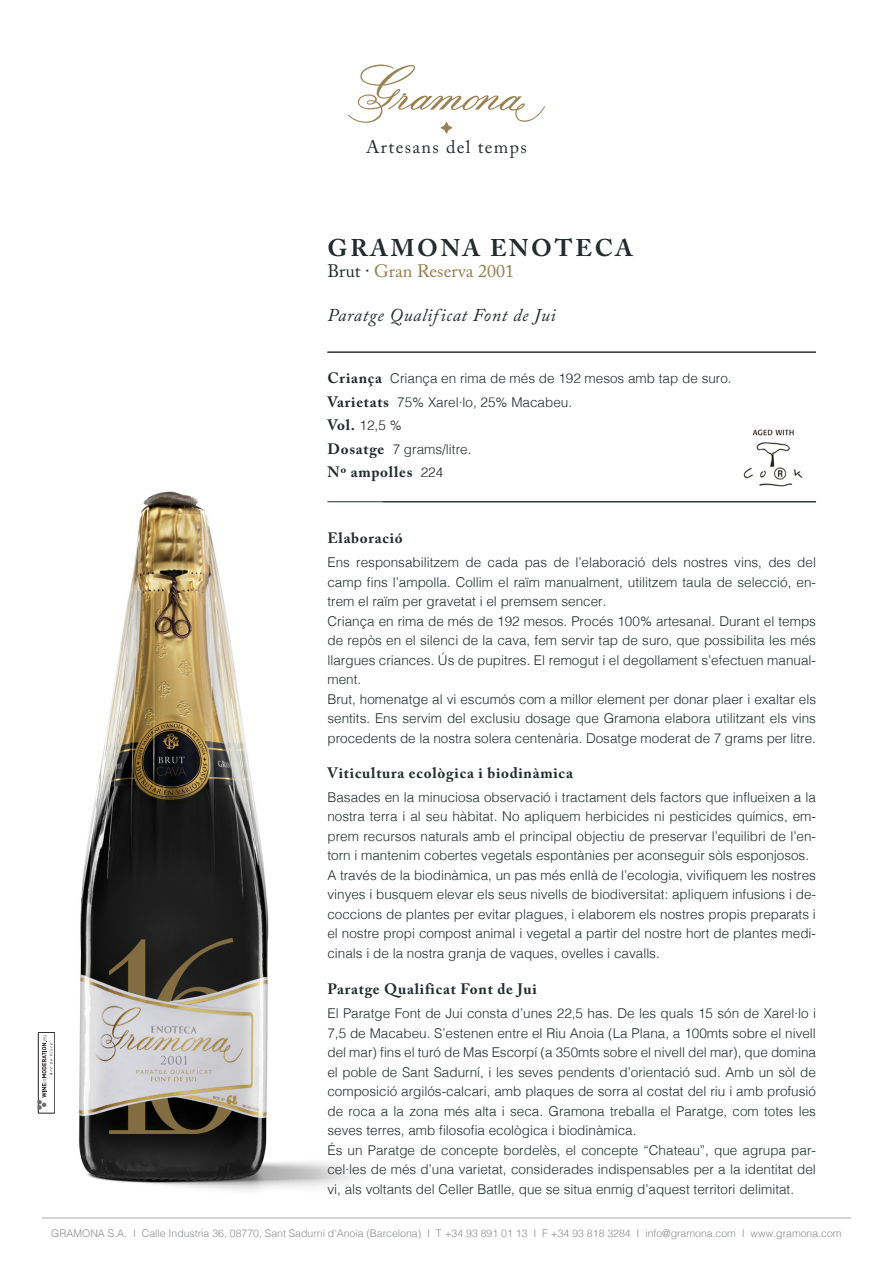
<style>
.page{position:relative;width:893px;height:1263px;background:#fff}
.page>*{position:absolute;margin:0;border:0;box-sizing:border-box;transform-origin:0 0}
.t1{font:700 24px "Adobe Caslon Pro";letter-spacing:.115em;color:#242b2d}
.t2{font:italic 18px "Adobe Caslon Pro";letter-spacing:.04em;color:#242b2d}
.t3{font:18px "Adobe Caslon Pro";color:#937b4b}
.t4{font:18px "Adobe Caslon Pro";letter-spacing:.075em;color:#242b2d}
.t5{font:700 15px "Adobe Caslon Pro";letter-spacing:.05em;color:#242b2d}
.t6{font:300 13.5px/19.5px "Helvetica";color:#242b2d;text-align:justify}
.t7{font:300 13.5px "Helvetica";color:#231f20}
.t8{font:300 10.5px "Helvetica";color:#8b8d90}
.s1{color:#242b2d}
.s2{color:#231f20}
.s3{font-family:"Adobe Caslon Pro";font-weight:700;font-size:15px}
.s4{font-family:"Adobe Caslon Pro";font-weight:700;font-size:15px;color:#242b2d}
.s5{font-family:"Helvetica";font-weight:300;font-size:13.5px;color:#231f20}
</style>
<div class="page">
<hr style="left:42px;top:1217px;width:809px;height:1px;background:#a8a9ad">
<img style="left:744px;top:429px;width:59px;height:58px">
<img style="left:78px;top:491px;width:305px;height:701px">
<svg style="left:348px;top:65px;width:197px;height:69px"></svg>
<hr style="left:327px;top:501px;width:489px;height:1px;background:#242b2d">
<hr style="left:327px;top:352px;width:489px;height:1px;background:#242b2d">
<div style="left:38px;top:1032px;width:17px;height:81px;border:1px solid #231f20"></div>
<svg style="left:37px;top:1035px;width:15px;height:75px"></svg>
<h2 class="t4" style="left:366px;top:137px;width:162px">Artesans del temps</h2>
<p class="t1" style="left:328px;top:233px;width:307px">GRAMONA ENOTECA</p>
<p class="t3" style="left:327px;top:261px;width:188px"><span class="s1">Brut</span> <span class="s2">·</span> Gran Reserva 2001</p>
<p class="t2" style="left:327px;top:304px;width:230px">Paratge Qualificat Font de Jui</p>
<p class="t6" style="left:327px;top:368px;width:406px"><span class="s3">Criança</span> Criança en rima de més de 192 mesos amb tap de suro.</p>
<p class="t6" style="left:327px;top:392px;width:246px"><span class="s3">Varietats</span> 75% Xarel·lo, 25% Macabeu.</p>
<p class="t7" style="left:327px;top:414px;width:76px"><span class="s4">Vol.</span> 12,5 %</p>
<p class="t6" style="left:327px;top:439px;width:145px"><span class="s3">Dosatge</span> 7 grams/litre.</p>
<p class="t5" style="left:327px;top:463px;width:117px">Nº ampolles <span class="s5">224</span></p>
<p class="t5" style="left:327px;top:529px;width:77px">Elaboració</p>
<p class="t6" style="left:327px;top:552px;width:490px">Ens responsabilitzem de cada pas de l’elaboració dels nostres vins, des del camp fins l’ampolla. Collim el raïm manualment, utilitzem taula de selecció, en&shy;trem el raïm per gravetat i el premsem sencer.</p>
<p class="t6" style="left:327px;top:610px;width:490px">Criança en rima de més de 192 mesos. Procés 100% artesanal. Durant el temps de repòs en el silenci de la cava, fem servir tap de suro, que possibilita les més llargues criances. Ús de pupitres. El remogut i el degollament s’efectuen manual&shy;ment.</p>
<p class="t6" style="left:327px;top:688px;width:490px">Brut, homenatge al vi escumós com a millor element per donar plaer i exaltar els sentits. Ens servim del exclusiu dosage que Gramona elabora utilitzant els vins procedents de la nostra solera centenària. Dosatge moderat de 7 grams per litre.</p>
<p class="t5" style="left:327px;top:763px;width:247px">Viticultura ecològica i biodinàmica</p>
<p class="t6" style="left:327px;top:786px;width:490px">Basades en la minuciosa observació i tractament dels factors que influeixen a la nostra terra i al seu hàbitat. No apliquem herbicides ni pesticides químics, em&shy;prem recursos naturals amb el principal objectiu de preservar l’equilibri de l’en&shy;torn i mantenim cobertes vegetals espontànies per aconseguir sòls esponjosos.</p>
<p class="t6" style="left:327px;top:864px;width:490px">A través de la biodinàmica, un pas més enllà de l’ecologia, vivifiquem les nostres vinyes i busquem elevar els seus nivells de biodiversitat: apliquem infusions i de&shy;coccions de plantes per evitar plagues, i elaborem els nostres propis preparats i el nostre propi compost animal i vegetal a partir del nostre hort de plantes medi&shy;cinals i de la nostra granja de vaques, ovelles i cavalls.</p>
<p class="t5" style="left:327px;top:980px;width:211px">Paratge Qualificat Font de Jui</p>
<p class="t6" style="left:327px;top:1002px;width:490px">El Paratge Font de Jui consta d’unes 22,5 has. De les quals 15 són de Xarel·lo i 7,5 de Macabeu. S’estenen entre el Riu Anoia (La Plana, a 100mts sobre el nivell del mar) fins el turó de Mas Escorpí (a 350mts sobre el nivell del mar), que domina el poble de Sant Sadurní, i les seves pendents d’orientació sud. Amb un sòl de composició argilós-calcari, amb plaques de sorra al costat del riu i amb profusió de roca a la zona més alta i seca. Gramona treballa el Paratge, com totes les seves terres, amb filosofia ecològica i biodinàmica.</p>
<p class="t6" style="left:327px;top:1139px;width:490px">És un Paratge de concepte bordelès, el concepte “Chateau”, que agrupa par&shy;cel·les de més d’una varietat, considerades indispensables per a la identitat del vi, als voltants del Celler Batlle, que se situa enmig d’aquest territori delimitat.</p>
<p class="t8" style="left:51px;top:1224px;width:792px">GRAMONA S.A. I Calle Industria 36, 08770, Sant Sadurní d’Anoia (Barcelona) I T +34 93 891 01 13 I F +34 93 818 3284 I info@gramona.com I www.gramona.com</p>
</div>
